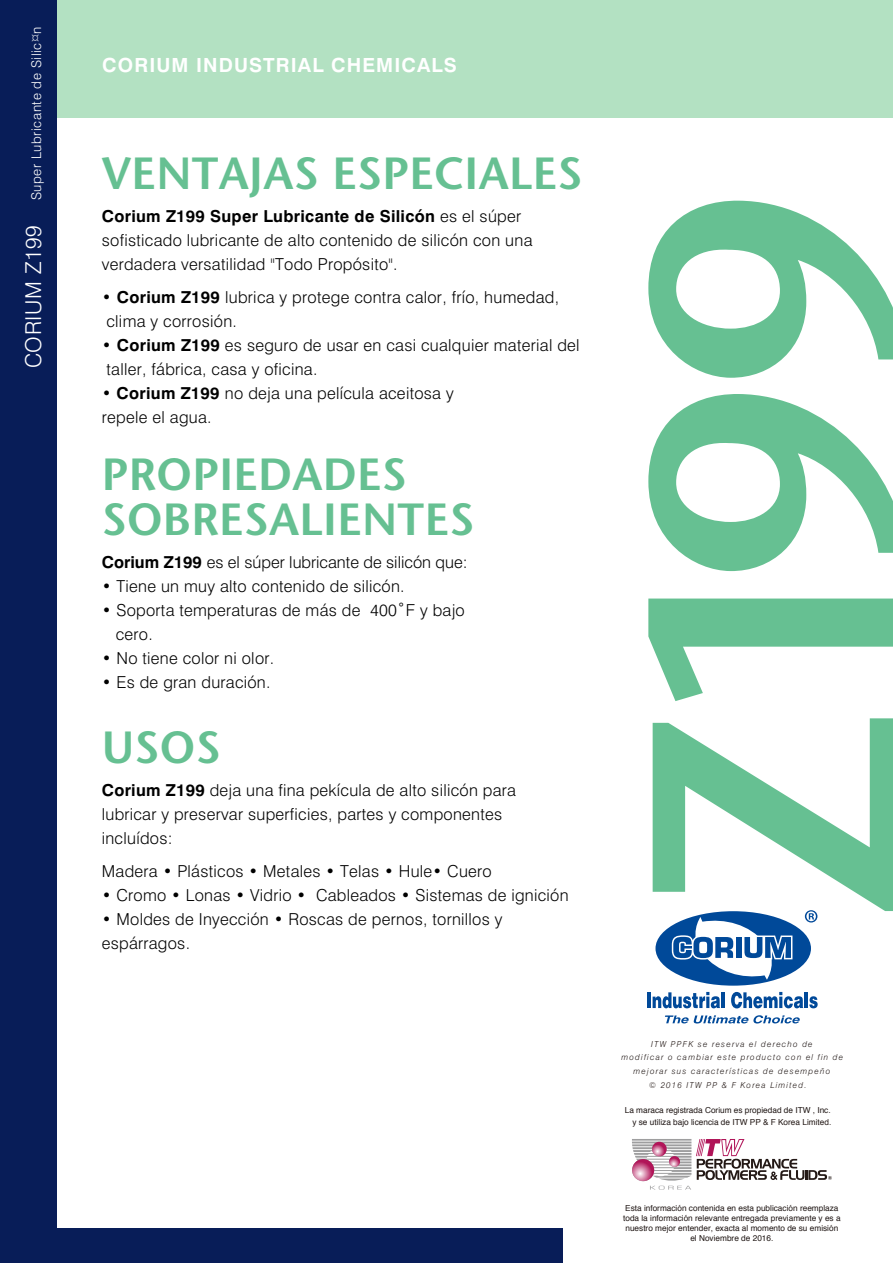
<style>
.page{position:relative;width:893px;height:1263px;background:#fff}
.page>*{position:absolute;margin:0;border:0;box-sizing:border-box;transform-origin:0 0}
.t1{font:600 356.4px "Stone Sans";color:#66c092;scale:.95 1}
.t2{font:600 45px/44.8px "Stone Sans";letter-spacing:.005em;color:#66c092}
.t3{font:700 19.5px "Swiss 721 BT";letter-spacing:.055em;color:#fff}
.t4{font:300 16.5px/24px "Swiss 721 BT";letter-spacing:.015em;color:#000}
.t5{font:300 13.35px "Swiss 721 BT";letter-spacing:.045em;color:#fff}
.t6{font:8.25px/9.9px "Helvetica";color:#1f1614;text-align:right}
.t7{font:italic 300 8.25px/13.6px "Swiss 721 BT";letter-spacing:.145em;color:#1f1614;text-align:center}
.t8{font:italic 300 8.25px "Swiss 721 BT";letter-spacing:.145em;color:#231815}
.s1{font-size:21.9px}
.s2{font-weight:700}
.s3{color:#231815}
.s4{color:#201714}
</style>
<div class="page">
<div style="left:0;top:0;width:892px;height:118px;background:#b3e1c2"></div>
<div style="left:0;top:1228px;width:562px;height:35px;background:#081d58"></div>
<div style="left:0;top:0;width:56px;height:1263px;background:#081d58"></div>
<svg style="left:632px;top:1139px;width:199px;height:51px"></svg>
<svg style="left:665px;top:1015px;width:135px;height:9px"></svg>
<hr style="left:647px;top:992px;width:3px;height:16px;background:#004999">
<svg style="left:652px;top:992px;width:68px;height:16px"></svg>
<hr style="left:721px;top:992px;width:3px;height:16px;background:#004999">
<svg style="left:731px;top:992px;width:72px;height:16px"></svg>
<hr style="left:804px;top:992px;width:3px;height:16px;background:#004999">
<svg style="left:809px;top:996px;width:8px;height:12px"></svg>
<div style="left:655px;top:911px;width:156px;height:75px;background:#004999;border-radius:50%"></div>
<svg style="left:671px;top:917px;width:121px;height:63px"></svg>
<svg style="left:804px;top:910px;width:13px;height:13px"></svg>
<p class="t5" style="left:28px;top:368px;width:343px;rotate:-90deg"><span class="s1">CORIUM Z199</span> Super Lubricante de Silic¤n</p>
<p class="t3" style="left:102px;top:54px;width:356px">CORIUM INDUSTRIAL CHEMICALS</p>
<h2 class="t2" style="left:102px;top:150px;width:482px">VENTAJAS ESPECIALES</h2>
<p class="t4" style="left:102px;top:204px;width:432px"><span class="s2">Corium Z199 Super Lubricante de Silicón</span> es el súper sofisticado lubricante de alto contenido de silicón con una verdadera versatilidad "Todo Propósito".</p>
<p class="t4" style="left:102px;top:285px;width:459px"><span class="s2">• Corium Z199</span> lubrica y protege contra calor, frío, humedad, clima y corrosión.</p>
<p class="t4" style="left:102px;top:333px;width:479px">• <span class="s2">Corium Z199</span> es seguro de usar en casi cualquier material del taller, fábrica, casa y oficina.</p>
<p class="t4" style="left:102px;top:381px;width:353px">• <span class="s2">Corium Z199</span> no deja una película aceitosa y repele el agua.</p>
<h2 class="t2" style="left:102px;top:452px;width:374px">PROPIEDADES<br>SOBRESALIENTES</h2>
<p class="t4" style="left:102px;top:550px;width:367px"><span class="s2">Corium Z199</span> es el súper lubricante de silicón que:</p>
<p class="t4" style="left:102px;top:574px;width:304px">• Tiene un muy alto contenido de silicón.</p>
<p class="t4" style="left:116px;top:598px;width:350px;text-indent:-14px">• Soporta temperaturas de más de 400˚F y bajo cero.</p>
<p class="t4" style="left:102px;top:646px;width:174px">• No tiene color ni olor.</p>
<p class="t4" style="left:102px;top:670px;width:170px">• Es de gran duración.</p>
<h2 class="t2" style="left:102px;top:724px;width:120px">USOS</h2>
<p class="t4" style="left:102px;top:778px;width:416px"><span class="s2">Corium Z199</span> deja una fina pekícula de alto silicón para lubricar y preservar superficies, partes y componentes incluídos:</p>
<p class="t4" style="left:102px;top:859px;width:391px">Madera • Plásticos • Metales • Telas • Hule• Cuero</p>
<p class="t4" style="left:102px;top:883px;width:468px">• Cromo • Lonas • Vidrio • Cableados • Sistemas de ignición</p>
<p class="t4" style="left:102px;top:907px;width:402px">• Moldes de Inyección • Roscas de pernos, tornillos y espárragos.</p>
<h1 class="t1" style="left:556px;top:918px;width:765px;rotate:-90deg">Z199</h1>
<p class="t7" style="left:621px;top:1037px;width:223px"><span class="s3">ITW PPFK</span> se reserva el derecho de<br>modificar o cambiar este producto con el fin de mejorar sus características de desempeño</p>
<p class="t8" style="left:649px;top:1080px;width:159px">© 2016 ITW PP &amp; F Korea Limited.</p>
<p class="t6" style="left:624px;top:1105px;width:208px;line-height:12px">La maraca registrada Corium es propiedad de ITW , Inc. y se utiliza bajo licencia de <span class="s3">ITW PP &amp; F Korea Limited.</span></p>
<p class="t6" style="left:623px;top:1203px;width:219px;text-align:center">Esta información contenida en esta publicación reemplaza toda la información relevante entregada previamente y es a nuestro mejor entender, exacta al momento de su emisión el <span class="s4">Noviembre</span> de 2016.</p>
</div>
